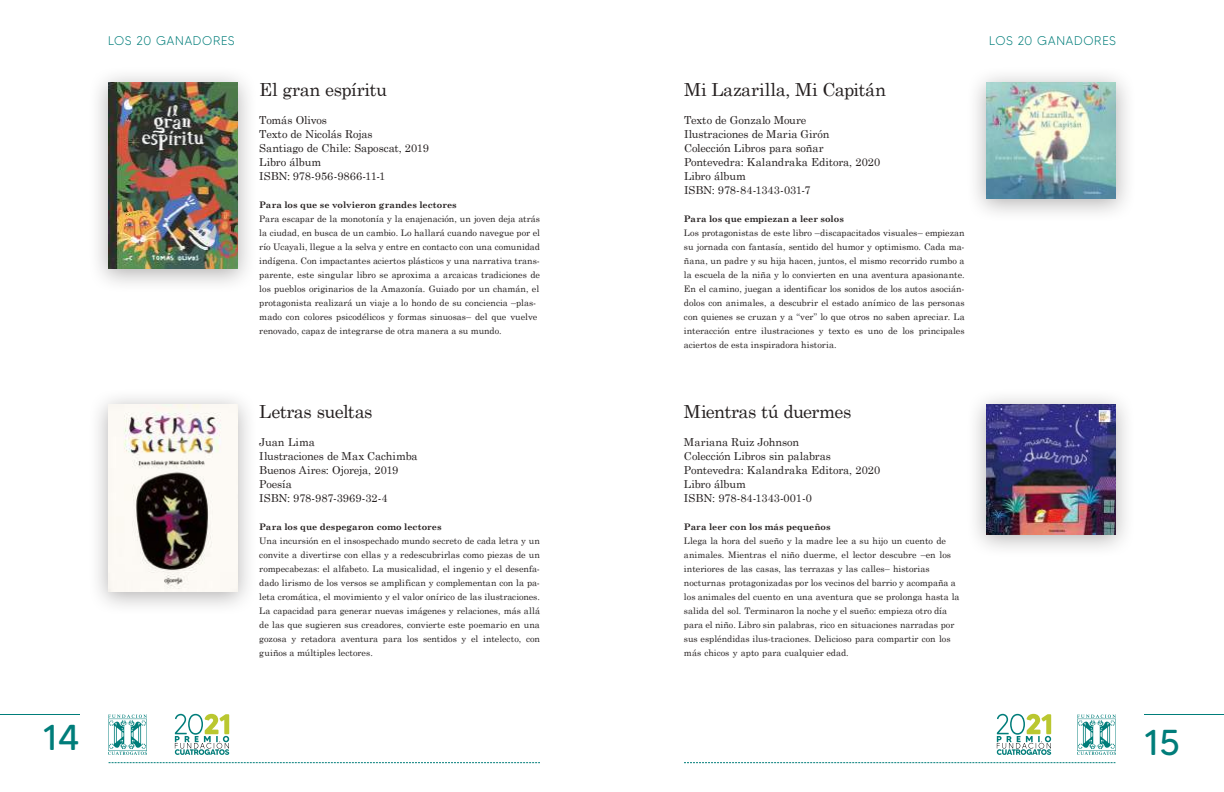
<style>
.page{position:relative;width:1224px;height:792px;background:#fff}
.page>*{position:absolute;margin:0;border:0;box-sizing:border-box;transform-origin:0 0}
.t1{font:36px "MADE Tommy Soft";color:#007d7a}
.t2{font:18px "Century Schoolbook";letter-spacing:-.02em;color:#241f1f}
.t3{font:300 12.6px "MADE Tommy Soft";letter-spacing:.04em;color:#007d7a}
.t4{font:11px/14px "Century Schoolbook";letter-spacing:-.005em;color:#241f1f}
.t5{font:9px/14px "Century Schoolbook";color:#241f1f}
.t6{font:700 9px "Century Schoolbook";color:#241f1f}
</style>
<div class="page">
<hr style="left:1144px;top:714px;width:80px;height:1px;background:#007d7a">
<hr style="left:0;top:714px;width:80px;height:1px;background:#007d7a">
<svg style="left:108px;top:715px;width:39px;height:40px"></svg>
<svg style="left:1077px;top:715px;width:39px;height:40px"></svg>
<svg style="left:109px;top:762px;width:431px;height:1px"></svg>
<svg style="left:684px;top:762px;width:431px;height:1px"></svg>
<svg style="left:175px;top:714px;width:54px;height:41px"></svg>
<svg style="left:997px;top:714px;width:54px;height:41px"></svg>
<div style="left:88px;top:66px;width:169px;height:227px;background:#241f1f;opacity:.35"></div>
<img style="left:108px;top:82px;width:129px;height:187px">
<div style="left:88px;top:388px;width:169px;height:228px;background:#241f1f;opacity:.35"></div>
<img style="left:108px;top:404px;width:129px;height:187px">
<div style="left:967px;top:66px;width:169px;height:157px;background:#241f1f;opacity:.35"></div>
<img style="left:987px;top:82px;width:129px;height:116px">
<div style="left:966px;top:388px;width:170px;height:171px;background:#241f1f;opacity:.35"></div>
<img style="left:987px;top:404px;width:129px;height:130px">
<h3 class="t3" style="left:108px;top:33px;width:128px">LOS 20 GANADORES</h3>
<h3 class="t3" style="left:989px;top:33px;width:128px">LOS 20 GANADORES</h3>
<h2 class="t2" style="left:259px;top:74px;width:129px">El gran espíritu</h2>
<p class="t4" style="left:259px;top:112px;width:171px">Tomás Olivos<br>Texto de Nicolás Rojas<br>Santiago de Chile: Saposcat, 2019<br>Libro álbum<br>ISBN: 978-956-9866-11-1</p>
<p class="t6" style="left:259px;top:198px;width:199px">Para los que se volvieron grandes lectores</p>
<p class="t5" style="left:259px;top:211px;width:282px">Para escapar de la monotonía y la enajenación, un joven deja atrás la ciudad, en busca de un cambio. Lo hallará cuando navegue por el río Ucayali, llegue a la selva y entre en contacto con una comunidad indígena. Con impactantes aciertos plásticos y una narrativa trans&shy;parente, este singular libro se aproxima a arcaicas tradiciones de los pueblos originarios de la Amazonía. Guiado por un chamán, el protagonista realizará un viaje a lo hondo de su conciencia –plas&shy;mado con colores psicodélicos y formas sinuosas– del que vuelve renovado, capaz de integrarse de otra manera a su mundo.</p>
<h2 class="t2" style="left:259px;top:396px;width:115px">Letras sueltas</h2>
<p class="t4" style="left:259px;top:434px;width:160px">Juan Lima<br>Ilustraciones de Max Cachimba<br>Buenos Aires: Ojoreja, 2019<br>Poesía<br>ISBN: 978-987-3969-32-4</p>
<p class="t6" style="left:259px;top:520px;width:184px">Para los que despegaron como lectores</p>
<p class="t5" style="left:259px;top:533px;width:282px;text-align:justify">Una incursión en el insospechado mundo secreto de cada letra y un convite a divertirse con ellas y a redescubrirlas como piezas de un rompecabezas: el alfabeto. La musicalidad, el ingenio y el desenfa&shy;dado lirismo de los versos se amplifican y complementan con la pa&shy;leta cromática, el movimiento y el valor onírico de las ilustraciones.<br>La capacidad para generar nuevas imágenes y relaciones, más allá de las que sugieren sus creadores, convierte este poemario en una gozosa y retadora aventura para los sentidos y el intelecto, con guiños a múltiples lectores.</p>
<h2 class="t2" style="left:684px;top:74px;width:204px">Mi Lazarilla, Mi Capitán</h2>
<p class="t4" style="left:684px;top:112px;width:198px">Texto de Gonzalo Moure<br>Ilustraciones de Maria Girón<br>Colección Libros para soñar<br>Pontevedra: Kalandraka Editora, 2020<br>Libro álbum<br>ISBN: 978-84-1343-031-7</p>
<p class="t6" style="left:684px;top:212px;width:161px">Para los que empiezan a leer solos</p>
<p class="t5" style="left:684px;top:225px;width:282px;text-align:justify">Los protagonistas de este libro –discapacitados visuales– empiezan su jornada con fantasía, sentido del humor y optimismo. Cada ma&shy;ñana, un padre y su hija hacen, juntos, el mismo recorrido rumbo a la escuela de la niña y lo convierten en una aventura apasionante.<br>En el camino, juegan a identificar los sonidos de los autos asocián&shy;dolos con animales, a descubrir el estado anímico de las personas con quienes se cruzan y a “ver” lo que otros no saben apreciar. La interacción entre ilustraciones y texto es uno de los principales aciertos de esta inspiradora historia.</p>
<h2 class="t2" style="left:684px;top:396px;width:169px">Mientras tú duermes</h2>
<p class="t4" style="left:684px;top:434px;width:198px">Mariana Ruiz Johnson<br>Colección Libros sin palabras<br>Pontevedra: Kalandraka Editora, 2020<br>Libro álbum<br>ISBN: 978-84-1343-001-0</p>
<p class="t6" style="left:684px;top:520px;width:148px">Para leer con los más pequeños</p>
<p class="t5" style="left:684px;top:533px;width:277px">Llega la hora del sueño y la madre lee a su hijo un cuento de animales. Mientras el niño duerme, el lector descubre –en los interiores de las casas, las terrazas y las calles– historias nocturnas protagonizadas por los vecinos del barrio y acompaña a los animales del cuento en una aventura que se prolonga hasta la salida del sol. Terminaron la noche y el sueño: empieza otro día para el niño. Libro sin palabras, rico en situaciones narradas por sus espléndidas ilus-traciones. Delicioso para compartir con los más chicos y apto para cualquier edad.</p>
<h1 class="t1" style="left:43px;top:716px;width:39px">14</h1>
<h1 class="t1" style="left:1144px;top:720px;width:37px">15</h1>
</div>
